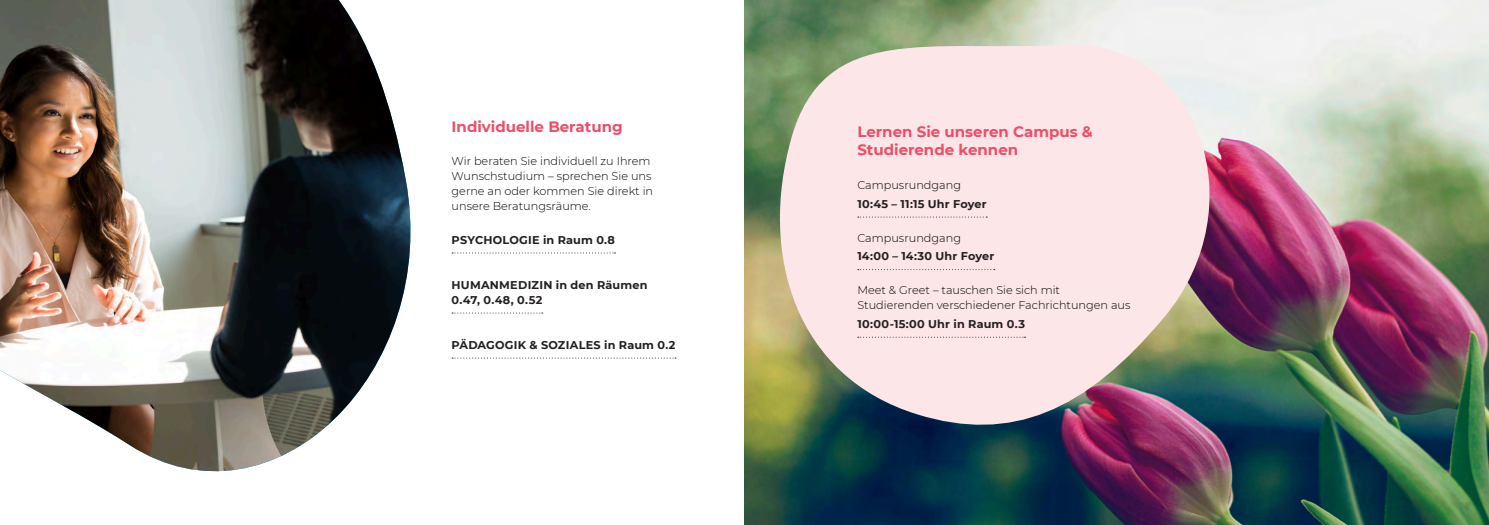
<style>
.page{position:relative;width:1489px;height:525px;background:#fff}
.page>*{position:absolute;margin:0;border:0;box-sizing:border-box;transform-origin:0 0}
.t1{font:700 15px/17.5px "Montserrat";color:#ef4d66}
.t2{font:300 11.25px/15px "Montserrat";color:#000}
.t3{font:700 11.25px/15px "Montserrat";letter-spacing:.02em;color:#231f20}
</style>
<div class="page">
<img style="left:744px;top:0;width:744px;height:524px">
<img style="left:758px;top:21px;width:499px;height:422px">
<svg style="left:857px;top:216px;width:130px;height:1px"></svg>
<svg style="left:857px;top:269px;width:137px;height:1px"></svg>
<svg style="left:857px;top:336px;width:168px;height:1px"></svg>
<img style="left:0;top:0;width:411px;height:472px">
<svg style="left:452px;top:252px;width:163px;height:1px"></svg>
<svg style="left:452px;top:312px;width:90px;height:1px"></svg>
<svg style="left:452px;top:357px;width:224px;height:1px"></svg>
<h1 class="t1" style="left:451px;top:117px;width:172px">Individuelle Beratung</h1>
<p class="t2" style="left:451px;top:153px;width:203px">Wir beraten Sie individuell zu Ihrem<br>Wunschstudium – sprechen Sie uns gerne an oder kommen Sie direkt in unsere Beratungsräume.</p>
<p class="t3" style="left:451px;top:231px;width:165px">PSYCHOLOGIE in Raum 0.8</p>
<p class="t3" style="left:451px;top:276px;width:197px">HUMANMEDIZIN in den Räumen<br>0.47, 0.48, 0.52</p>
<p class="t3" style="left:451px;top:336px;width:225px">PÄDAGOGIK &amp; SOZIALES in Raum 0.2</p>
<h1 class="t1" style="left:857px;top:122px;width:237px">Lernen Sie unseren Campus &amp;<br>Studierende kennen</h1>
<p class="t2" style="left:857px;top:177px;width:105px">Campusrundgang</p>
<p class="t3" style="left:857px;top:195px;width:131px">10:45 – 11:15 Uhr Foyer</p>
<p class="t2" style="left:857px;top:229px;width:105px">Campusrundgang</p>
<p class="t3" style="left:857px;top:248px;width:138px">14:00 – 14:30 Uhr Foyer</p>
<p class="t2" style="left:857px;top:282px;width:275px">Meet &amp; Greet – tauschen Sie sich mit<br>Studierenden verschiedener Fachrichtungen aus</p>
<p class="t3" style="left:857px;top:315px;width:169px">10:00-15:00 Uhr in Raum 0.3</p>
</div>
